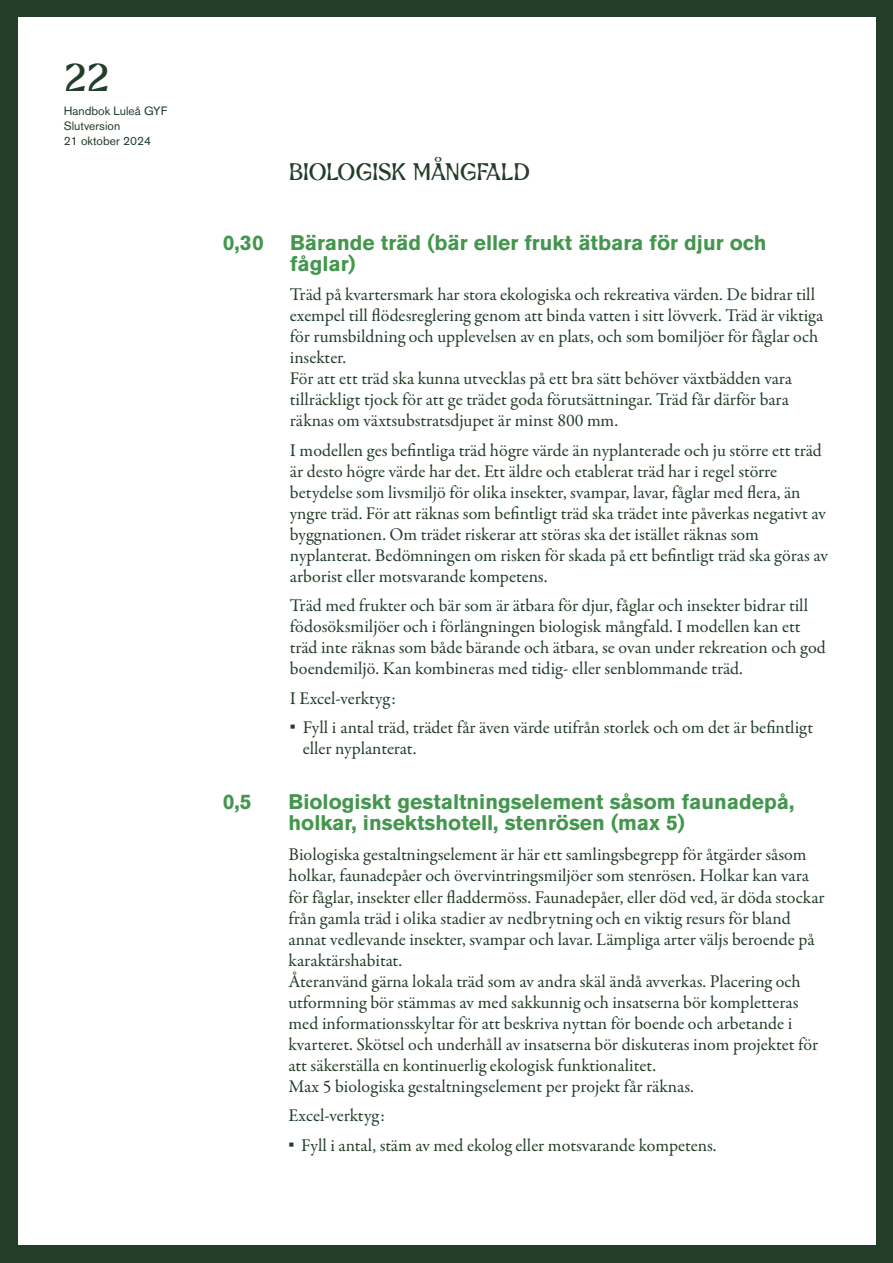
<style>
.page{position:relative;width:893px;height:1263px;background:#243d29}
.page>*{position:absolute;margin:0;border:0;box-sizing:border-box;transform-origin:0 0}
.t1{font:39px "Faxi";color:#243d29}
.t2{font:24px "Faxi";letter-spacing:-.04em;color:#243d29}
.t3{font:700 21px/21px "Akzidenz Grotesk Std";color:#44964e}
.t4{font:18px/21px "Garamond Premr Pro";color:#243d29}
.t5{font:12px/15px "Akzidenz Grotesk Std";color:#243d29}
.s1{font-family:"Akzidenz Grotesk Std"}
</style>
<div class="page">
<div style="left:18px;top:18px;width:857px;height:1227px;background:#fff"></div>
<h1 class="t1" style="left:64px;top:52px;width:48px">22</h1>
<p class="t5" style="left:64px;top:103px;width:105px">Handbok Luleå GYF<br>Slutversion<br>21 oktober 2024</p>
<h2 class="t2" style="left:288px;top:156px;width:244px">BIOLOGISK MÅNGFALD</h2>
<p class="t3" style="left:290px;top:232px;width:478px;text-indent:-67px">0,30 Bärande träd (bär eller frukt ätbara för djur och fåglar)</p>
<p class="t4" style="left:290px;top:284px;width:535px">Träd på kvartersmark har stora ekologiska och rekreativa värden. De bidrar till exempel till flödesreglering genom att binda vatten i sitt lövverk. Träd är viktiga för rumsbildning och upplevelsen av en plats, och som bomiljöer för fåglar och insekter.<br>För att ett träd ska kunna utvecklas på ett bra sätt behöver växtbädden vara tillräckligt tjock för att ge trädet goda förutsättningar. Träd får därför bara räknas om växtsubstratsdjupet är minst 800 mm.</p>
<p class="t4" style="left:290px;top:440px;width:540px">I modellen ges befintliga träd högre värde än nyplanterade och ju större ett träd är desto högre värde har det. Ett äldre och etablerat träd har i regel större betydelse som livsmiljö för olika insekter, svampar, lavar, fåglar med flera, än yngre träd. För att räknas som befintligt träd ska trädet inte påverkas negativt av byggnationen. Om trädet riskerar att störas ska det istället räknas som nyplanterat. Bedömningen om risken för skada på ett befintligt träd ska göras av arborist eller motsvarande kompetens.</p>
<p class="t4" style="left:290px;top:595px;width:537px">Träd med frukter och bär som är ätbara för djur, fåglar och insekter bidrar till födosöksmiljöer och i förlängningen biologisk mångfald. I modellen kan ett träd inte räknas som både bärande och ätbara, se ovan under rekreation och god boendemiljö. Kan kombineras med tidig- eller senblommande träd.</p>
<p class="t4" style="left:290px;top:688px;width:108px">I Excel-verktyg:</p>
<p class="t4" style="left:303px;top:717px;width:512px;text-indent:-13px"><span class="s1">•</span> Fyll i antal träd, trädet får även värde utifrån storlek och om det är befintligt eller nyplanterat.</p>
<p class="t3" style="left:223px;top:791px;width:30px">0,5</p>
<p class="t3" style="left:289px;top:791px;width:507px">Biologiskt gestaltningselement såsom faunadepå, holkar, insektshotell, stenrösen (max 5)</p>
<p class="t4" style="left:288px;top:845px;width:538px">Biologiska gestaltningselement är här ett samlingsbegrepp för åtgärder såsom holkar, faunadepåer och övervintringsmiljöer som stenrösen. Holkar kan vara för fåglar, insekter eller fladdermöss. Faunadepåer, eller död ved, är döda stockar från gamla träd i olika stadier av nedbrytning och en viktig resurs för bland annat vedlevande insekter, svampar och lavar. Lämpliga arter väljs beroende på karaktärshabitat.<br>Återanvänd gärna lokala träd som av andra skäl ändå avverkas. Placering och utformning bör stämmas av med sakkunnig och insatserna bör kompletteras med informationsskyltar för att beskriva nyttan för boende och arbetande i kvarteret. Skötsel och underhåll av insatserna bör diskuteras inom projektet för att säkerställa en kontinuerlig ekologisk funktionalitet.<br>Max 5 biologiska gestaltningselement per projekt får räknas.</p>
<p class="t4" style="left:288px;top:1105px;width:98px">Excel-verktyg:</p>
<p class="t4" style="left:288px;top:1135px;width:430px"><span class="s1">•</span> Fyll i antal, stäm av med ekolog eller motsvarande kompetens.</p>
</div>
